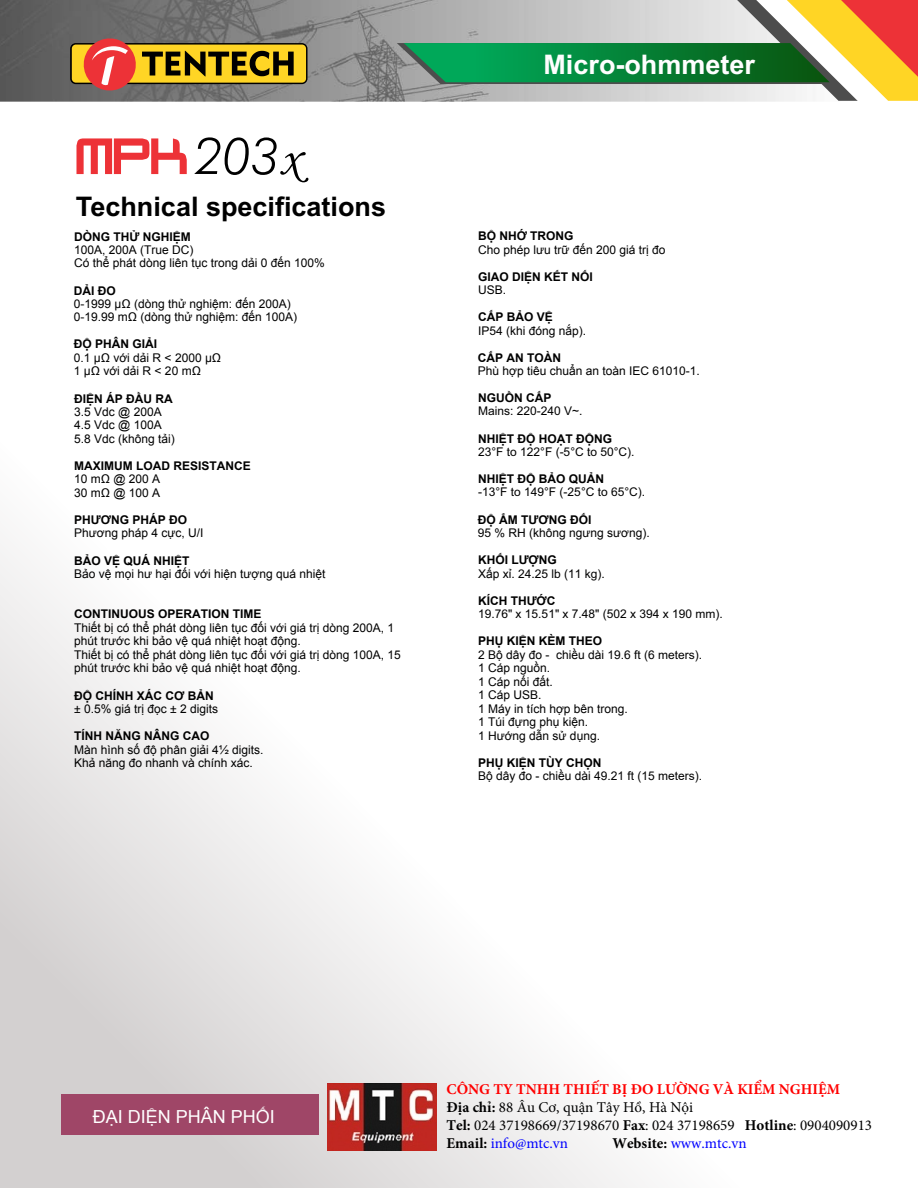
<style>
.page{position:relative;width:918px;height:1188px;background:#fff}
.page>*{position:absolute;margin:0;border:0;box-sizing:border-box;transform-origin:0 0}
.t1{font:66px "megadigi";color:#ed3237}
.t2{font:700 27px "Arial";color:#000}
.t3{font:700 27px "Arial";color:#fefefe}
.t4{font:18px "Arial";color:#fff}
.t5{font:15px/18px "Minion Pro";color:#000}
.t6{font:15px "Minion Pro";color:#00f}
.t7{font:12px/13.5px "Arial";color:#000}
.t8{font:700 12px "Arial";color:#000}
.s1{font-family:"Futura BT";font-weight:300;font-style:italic;font-size:50.55px;color:#000}
.s2{font-family:"Monotype Corsiva";font-size:50.55px;color:#000}
.s3{font-weight:700;color:#f00}
.s4{font-weight:700}
.s5{color:#00f}
.s6{font-weight:700;color:#000}
</style>
<div class="page">
<svg style="left:0;top:543px;width:638px;height:645px"></svg>
<img style="left:0;top:0;width:397px;height:101px">
<div style="left:72px;top:45px;width:234px;height:38px;background:#ffd525;border-radius:4px"></div>
<svg style="left:81px;top:36px;width:213px;height:57px"></svg>
<svg style="left:397px;top:0;width:521px;height:101px;background:#94aa84"></svg>
<div style="left:61px;top:1095px;width:258px;height:40px;background:#9f4667"></div>
<img style="left:328px;top:1083px;width:109px;height:67px">
<h1 class="t1" style="left:76px;top:113px;width:225px">mpk<span class="s1">203</span><span class="s2">x</span></h1>
<h2 class="t2" style="left:76px;top:196px;width:312px">Technical specifications</h2>
<p class="t8" style="left:74px;top:229px;width:118px">DÒNG THỬ NGHIỆM</p>
<p class="t7" style="left:74px;top:243px;width:252px">100A, 200A (True DC)<br>Có thể phát dòng liên tục trong dải 0 đến 100%</p>
<p class="t8" style="left:74px;top:283px;width:43px">DẢI ĐO</p>
<p class="t7" style="left:74px;top:297px;width:225px">0-1999 µΩ (dòng thử nghiệm: đến 200A)<br>0-19.99 mΩ (dòng thử nghiệm: đến 100A)</p>
<p class="t8" style="left:74px;top:336px;width:85px">ĐỘ PHÂN GIẢI</p>
<p class="t7" style="left:74px;top:351px;width:149px">0.1 µΩ với dải R &lt; 2000 µΩ<br>1 µΩ với dải R &lt; 20 mΩ</p>
<p class="t8" style="left:74px;top:391px;width:100px">ĐIỆN ÁP ĐẦU RA</p>
<p class="t7" style="left:74px;top:405px;width:102px">3.5 Vdc @ 200A<br>4.5 Vdc @ 100A<br>5.8 Vdc (không tải)</p>
<p class="t8" style="left:74px;top:461px;width:178px">MAXIMUM LOAD RESISTANCE</p>
<p class="t7" style="left:74px;top:473px;width:88px">10 mΩ @ 200 A<br>30 mΩ @ 100 A</p>
<p class="t8" style="left:74px;top:512px;width:114px">PHƯƠNG PHÁP ĐO</p>
<p class="t7" style="left:74px;top:526px;width:131px">Phương pháp 4 cực, U/I</p>
<p class="t8" style="left:74px;top:553px;width:117px">BẢO VỆ QUÁ NHIỆT</p>
<p class="t7" style="left:74px;top:567px;width:253px">Bảo vệ mọi hư hại đối với hiện tượng quá nhiệt</p>
<p class="t8" style="left:74px;top:609px;width:189px">CONTINUOUS OPERATION TIME</p>
<p class="t7" style="left:74px;top:621px;width:328px">Thiết bị có thể phát dòng liên tục đối với giá trị dòng 200A, 1 phút trước khi bảo vệ quá nhiệt hoạt động.<br>Thiết bị có thể phát dòng liên tục đối với giá trị dòng 100A, 15 phút trước khi bảo vệ quá nhiệt hoạt động.</p>
<p class="t8" style="left:74px;top:688px;width:141px">ĐỘ CHÍNH XÁC CƠ BẢN</p>
<p class="t7" style="left:74px;top:702px;width:145px">± 0.5% giá trị đọc ± 2 digits</p>
<p class="t8" style="left:74px;top:728px;width:137px">TÍNH NĂNG NÂNG CAO</p>
<p class="t7" style="left:74px;top:743px;width:191px">Màn hình số độ phân giải 4½ digits.<br>Khả năng đo nhanh và chính xác.</p>
<h2 class="t3" style="left:543px;top:54px;width:213px">Micro-ohmmeter</h2>
<p class="t8" style="left:478px;top:228px;width:97px">BỘ NHỚ TRONG</p>
<p class="t7" style="left:478px;top:243px;width:189px">Cho phép lưu trữ đến 200 giá trị đo</p>
<p class="t8" style="left:478px;top:269px;width:116px">GIAO DIỆN KẾT NỐI</p>
<p class="t7" style="left:478px;top:284px;width:30px">USB.</p>
<p class="t8" style="left:478px;top:309px;width:76px">CẤP BẢO VỆ</p>
<p class="t7" style="left:478px;top:325px;width:110px">IP54 (khi đóng nắp).</p>
<p class="t8" style="left:478px;top:350px;width:85px">CẤP AN TOÀN</p>
<p class="t7" style="left:478px;top:365px;width:224px">Phù hợp tiêu chuẩn an toàn IEC 61010-1.</p>
<p class="t8" style="left:478px;top:390px;width:75px">NGUỒN CẤP</p>
<p class="t7" style="left:478px;top:405px;width:106px">Mains: 220-240 V~.</p>
<p class="t8" style="left:478px;top:431px;width:136px">NHIỆT ĐỘ HOẠT ĐỘNG</p>
<p class="t7" style="left:478px;top:446px;width:158px">23°F to 122°F (-5°C to 50°C).</p>
<p class="t8" style="left:478px;top:471px;width:127px">NHIỆT ĐỘ BẢO QUẢN</p>
<p class="t7" style="left:478px;top:486px;width:169px">-13°F to 149°F (-25°C to 65°C).</p>
<p class="t8" style="left:478px;top:512px;width:115px">ĐỘ ẨM TƯƠNG ĐỐI</p>
<p class="t7" style="left:478px;top:527px;width:174px">95 % RH (không ngưng sương).</p>
<p class="t8" style="left:478px;top:552px;width:80px">KHỐI LƯỢNG</p>
<p class="t7" style="left:478px;top:567px;width:128px">Xấp xỉ. 24.25 lb (11 kg).</p>
<p class="t8" style="left:478px;top:593px;width:79px">KÍCH THƯỚC</p>
<p class="t7" style="left:478px;top:608px;width:246px">19.76" x 15.51" x 7.48" (502 x 394 x 190 mm).</p>
<p class="t8" style="left:478px;top:633px;width:126px">PHỤ KIỆN KÈM THEO</p>
<p class="t7" style="left:478px;top:649px;width:226px">2 Bộ dây đo - chiều dài 19.6 ft (6 meters).<br>1 Cáp nguồn.<br>1 Cáp nối đất.<br>1 Cáp USB.<br>1 Máy in tích hợp bên trong.<br>1 Túi đựng phụ kiện.<br>1 Hướng dẫn sử dụng.</p>
<p class="t8" style="left:478px;top:754px;width:125px">PHỤ KIỆN TÙY CHỌN</p>
<p class="t7" style="left:478px;top:769px;width:226px">Bộ dây đo - chiều dài 49.21 ft (15 meters).</p>
<h3 class="t4" style="left:93px;top:1105px;width:184px">ĐẠI DIỆN PHÂN PHỐI</h3>
<p class="t5" style="left:447px;top:1080px;width:427px"><span class="s3">CÔNG TY TNHH THIẾT BỊ ĐO LƯỜNG VÀ KIỂM NGHIỆM<br></span><span class="s4">Địa chỉ:</span> 88 Âu Cơ, quận Tây Hồ, Hà Nội<br><span class="s4">Tel:</span> 024 37198669/37198670 <span class="s4">Fax</span>: 024 37198659 <span class="s4">Hotline</span>: 0904090913<br><span class="s4">Email:</span> <span class="s5">info@mtc.vn</span></p>
<p class="t6" style="left:612px;top:1133px;width:136px"><span class="s6">Website:</span> www.mtc.vn</p>
</div>
